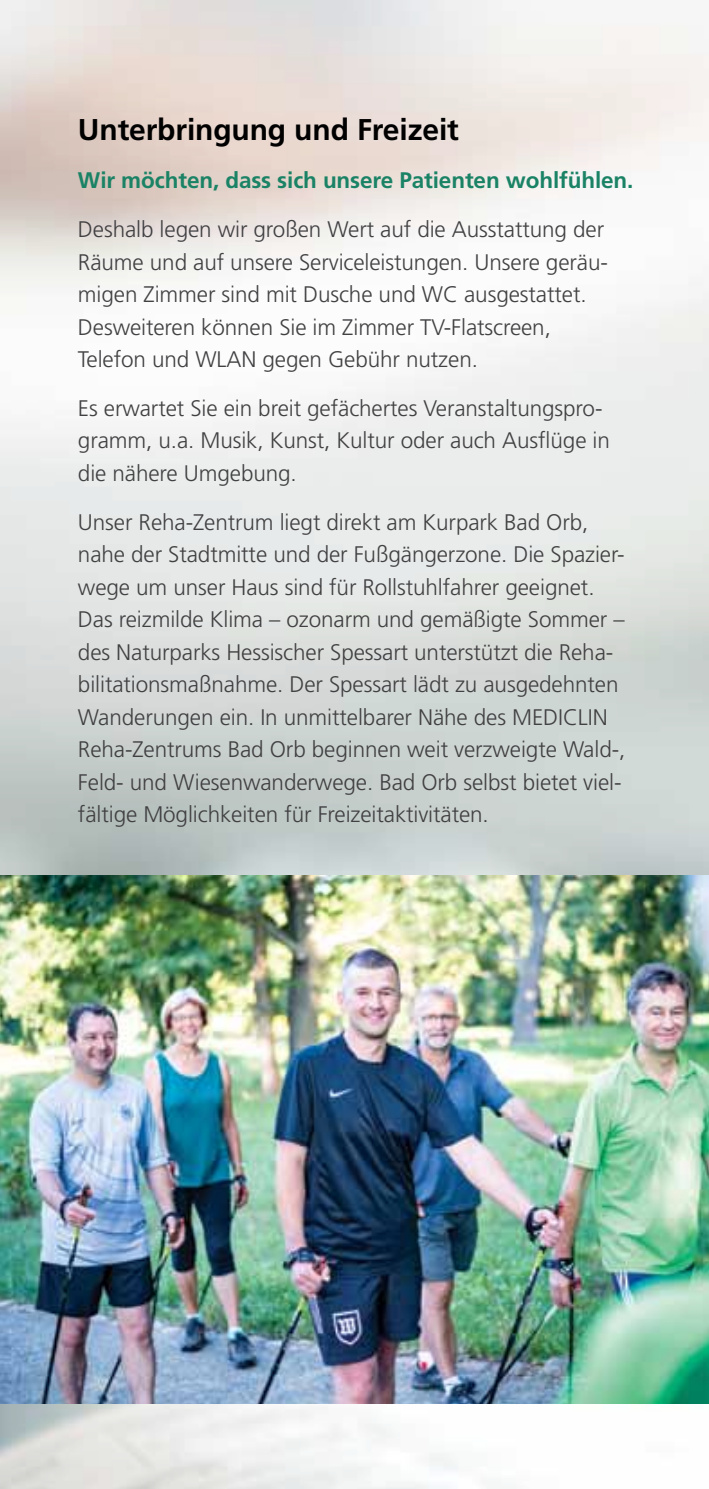
<style>
.page{position:relative;width:709px;height:1489px;background:#fff}
.page>*{position:absolute;margin:0;border:0;box-sizing:border-box;transform-origin:0 0}
.t1{font:700 30px "Frutiger LT";letter-spacing:-.005em;color:#000}
.t2{font:300 22.5px/32.5px "Frutiger LT";letter-spacing:-.005em;color:#414042}
.t3{font:700 22.5px "Frutiger LT";letter-spacing:-.005em;color:#1a8265}
</style>
<div class="page">
<img style="left:0;top:0;width:709px;height:1488px">
<img style="left:0;top:875px;width:709px;height:528px">
<h1 class="t1" style="left:78px;top:111px;width:382px">Unterbringung und Freizeit</h1>
<p class="t3" style="left:78px;top:167px;width:557px">Wir möchten, dass sich unsere Patienten wohlfühlen.</p>
<p class="t2" style="left:78px;top:213px;width:531px">Deshalb legen wir großen Wert auf die Ausstattung der Räume und auf unsere Serviceleistungen. Unsere geräu&shy;migen Zimmer sind mit Dusche und WC ausgestattet.<br>Desweiteren können Sie im Zimmer TV-Flatscreen, Telefon und WLAN gegen Gebühr nutzen.</p>
<p class="t2" style="left:78px;top:392px;width:533px">Es erwartet Sie ein breit gefächertes Veranstaltungspro&shy;gramm, u.a. Musik, Kunst, Kultur oder auch Ausflüge in die nähere Umgebung.</p>
<p class="t2" style="left:78px;top:506px;width:549px">Unser Reha-Zentrum liegt direkt am Kurpark Bad Orb, nahe der Stadtmitte und der Fußgängerzone. Die Spazier&shy;wege um unser Haus sind für Rollstuhlfahrer geeignet.<br>Das reizmilde Klima – ozonarm und gemäßigte Sommer – des Naturparks Hessischer Spessart unterstützt die Reha&shy;bilitationsmaßnahme. Der Spessart lädt zu ausgedehnten Wanderungen ein. In unmittelbarer Nähe des MediClin Reha-Zentrums Bad Orb beginnen weit verzweigte Wald-, Feld- und Wiesenwanderwege. Bad Orb selbst bietet viel&shy;fältige Möglichkeiten für Freizeitaktivitäten.</p>
</div>
